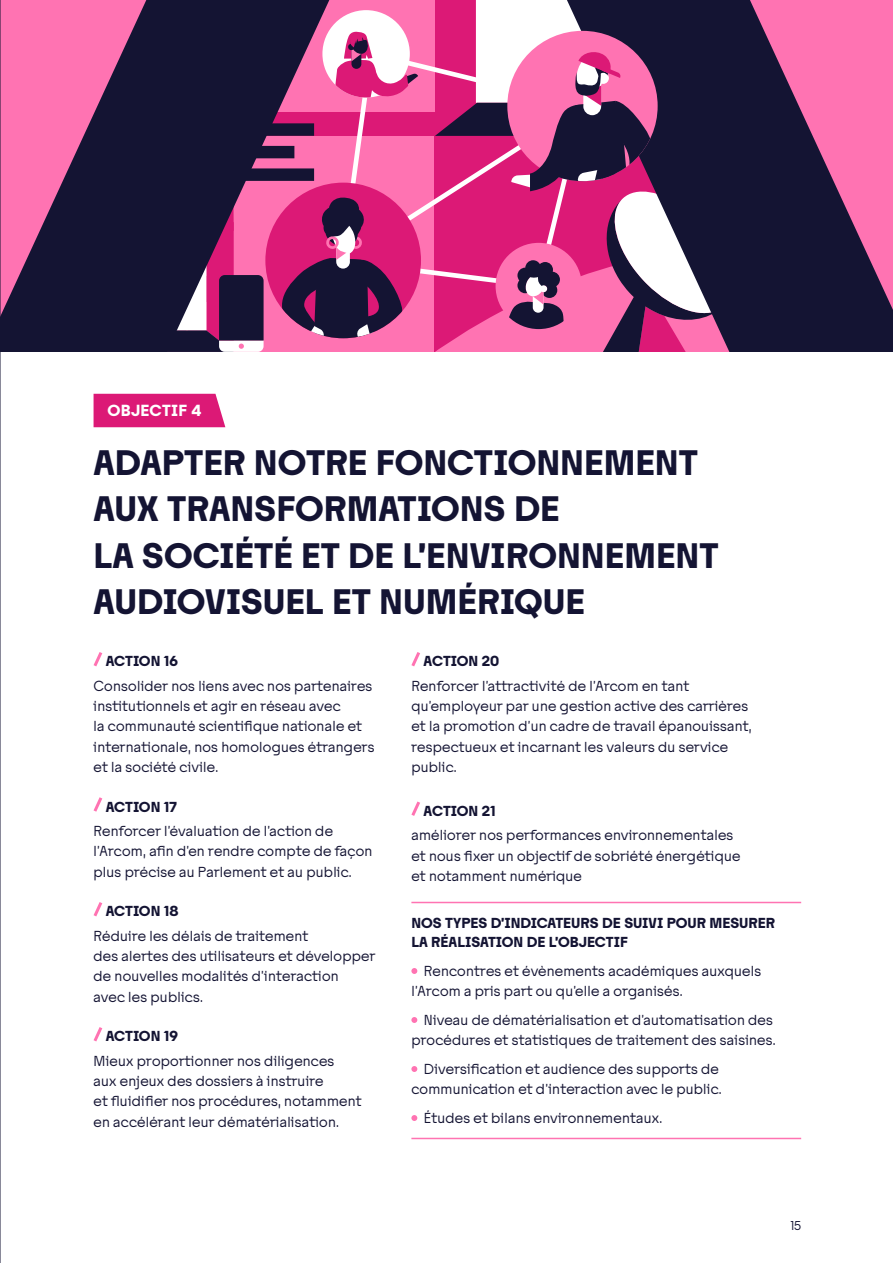
<style>
.page{position:relative;width:893px;height:1263px;background:#fff}
.page>*{position:absolute;margin:0;border:0;box-sizing:border-box;transform-origin:0 0}
.t1{font:700 33px/46.5px "Tosh";color:#141433}
.t2{font:700 15px "Tosh";letter-spacing:.02em;color:#fff}
.t3{font:13.5px/20.2px "Tosh";letter-spacing:.02em;color:#141433}
.t4{font:700 13.5px/19.5px "Tosh";color:#141433}
.t5{font:12px "Tosh";color:#141433}
</style>
<div class="page">
<div style="left:94px;top:394px;width:131px;height:33px;background:#dc1976"></div>
<svg style="left:1px;top:0;width:892px;height:352px;background:#7c3e6b"></svg>
<svg style="left:135px;top:0;width:605px;height:352px;background:#8e4374"></svg>
<svg style="left:93px;top:652px;width:10px;height:15px"></svg>
<svg style="left:93px;top:797px;width:10px;height:15px"></svg>
<svg style="left:93px;top:902px;width:10px;height:15px"></svg>
<svg style="left:93px;top:1027px;width:10px;height:15px"></svg>
<svg style="left:411px;top:652px;width:9px;height:15px"></svg>
<svg style="left:411px;top:801px;width:9px;height:15px"></svg>
<svg style="left:411px;top:968px;width:6px;height:6px"></svg>
<svg style="left:411px;top:1017px;width:6px;height:6px"></svg>
<svg style="left:411px;top:1066px;width:6px;height:6px"></svg>
<svg style="left:411px;top:1115px;width:6px;height:6px"></svg>
<hr style="left:411px;top:902px;width:390px;height:1px;background:#ff73b2">
<hr style="left:411px;top:1138px;width:390px;height:1px;background:#ff73b2">
<hr style="left:0;top:0;width:1px;height:1263px;background:#141433">
<p class="t2" style="left:108px;top:400px;width:95px">OBJECTIF 4</p>
<h1 class="t1" style="left:94px;top:439px;width:627px">ADAPTER NOTRE FONCTIONNEMENT<br>AUX TRANSFORMATIONS DE<br>LA SOCIÉTÉ ET DE L’ENVIRONNEMENT<br>AUDIOVISUEL ET NUMÉRIQUE</h1>
<p class="t4" style="left:106px;top:652px;width:74px">ACTION 16</p>
<p class="t3" style="left:94px;top:676px;width:282px">Consolider nos liens avec nos partenaires institutionnels et agir en réseau avec<br>la communauté scientifique nationale et internationale, nos homologues étrangers et la société civile.</p>
<p class="t4" style="left:106px;top:797px;width:73px">ACTION 17</p>
<p class="t3" style="left:94px;top:821px;width:280px">Renforcer l’évaluation de l’action de l’Arcom, afin d’en rendre compte de façon plus précise au Parlement et au public.</p>
<p class="t4" style="left:106px;top:902px;width:74px">ACTION 18</p>
<p class="t3" style="left:94px;top:926px;width:283px">Réduire les délais de traitement<br>des alertes des utilisateurs et développer de nouvelles modalités d’interaction<br>avec les publics.</p>
<p class="t4" style="left:106px;top:1027px;width:74px">ACTION 19</p>
<p class="t3" style="left:94px;top:1051px;width:269px">Mieux proportionner nos diligences<br>aux enjeux des dossiers à instruire<br>et fluidifier nos procédures, notamment en accélérant leur dématérialisation.</p>
<p class="t4" style="left:424px;top:652px;width:77px">ACTION 20</p>
<p class="t3" style="left:411px;top:676px;width:342px">Renforcer l’attractivité de l’Arcom en tant qu’employeur par une gestion active des carrières et la promotion d’un cadre de travail épanouissant, respectueux et incarnant les valeurs du service public.</p>
<p class="t4" style="left:424px;top:801px;width:73px">ACTION 21</p>
<p class="t3" style="left:411px;top:825px;width:331px">améliorer nos performances environnementales et nous fixer un objectif de sobriété énergétique et notamment numérique</p>
<p class="t4" style="left:411px;top:913px;width:365px">NOS TYPES D’INDICATEURS DE SUIVI POUR MESURER<br>LA RÉALISATION DE L’OBJECTIF</p>
<p class="t3" style="left:411px;top:961px;width:351px;text-indent:12px">Rencontres et évènements académiques auxquels l’Arcom a pris part ou qu’elle a organisés.</p>
<p class="t3" style="left:411px;top:1010px;width:366px;text-align:right">Niveau de dématérialisation et d’automatisation des procédures et statistiques de traitement des saisines.</p>
<p class="t3" style="left:411px;top:1059px;width:312px;text-align:right">Diversification et audience des supports de communication et d’interaction avec le public.</p>
<p class="t3" style="left:424px;top:1108px;width:240px">Études et bilans environnementaux.</p>
<p class="t5" style="left:790px;top:1217px;width:12px">15</p>
</div>
